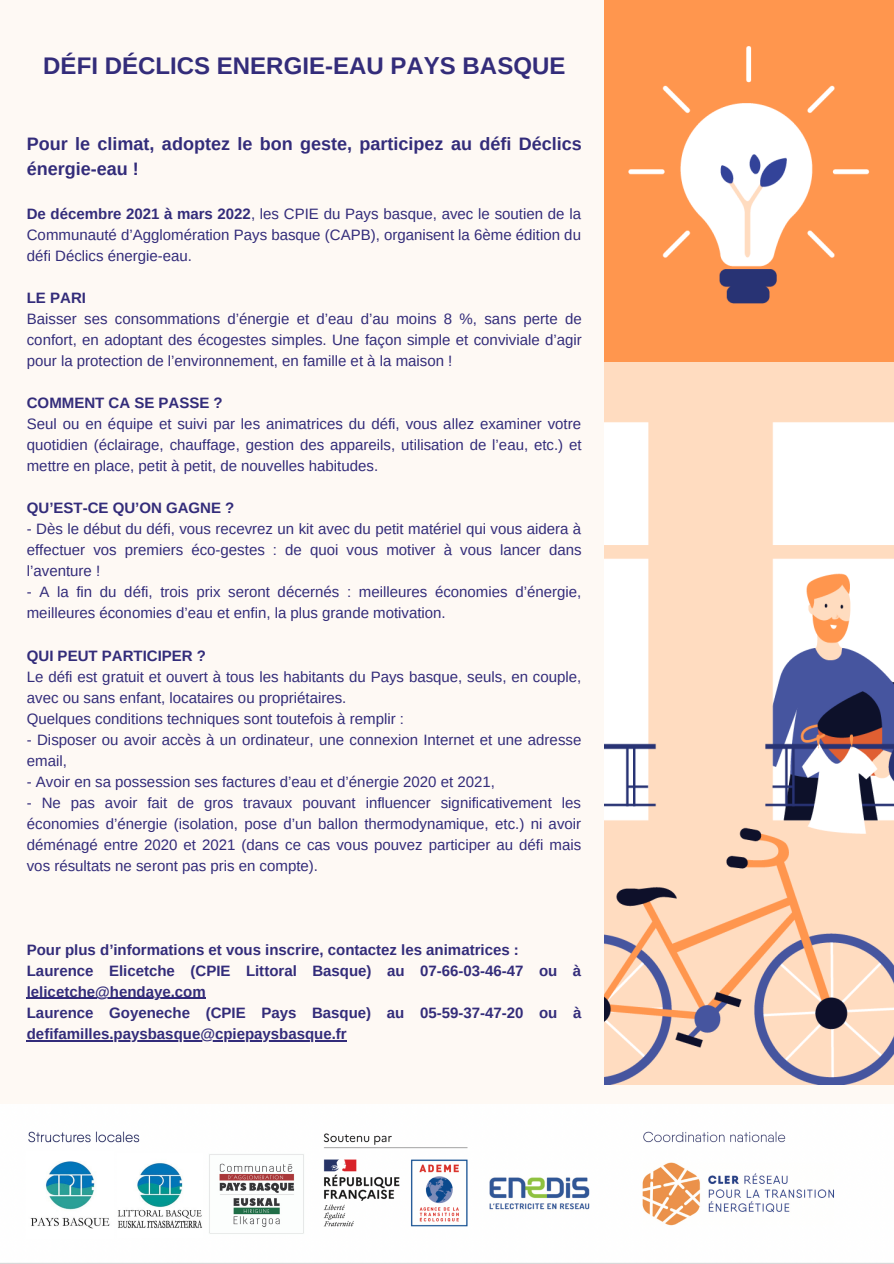
<style>
.page{position:relative;width:894px;height:1264px;background:#fff}
.page>*{position:absolute;margin:0;border:0;box-sizing:border-box;transform-origin:0 0}
.t1{font:700 24px "Arimo";color:#332c7a}
.t2{font:700 18px/25px "Arimo";color:#332c7a}
.t3{font:15px/21px "Arimo";color:#332c7a;text-align:justify}
.t4{font:700 15px/21px "Arimo";color:#332c7a}
.s1{font-weight:700}
</style>
<div class="page">
<div style="left:0;top:0;width:893px;height:1263px;background:#fef9f4"></div>
<hr style="left:27px;top:997px;width:179px;height:1px;background:#332c7a">
<hr style="left:27px;top:1040px;width:320px;height:1px;background:#332c7a">
<img style="left:604px;top:0;width:289px;height:1084px">
<img style="left:0;top:1104px;width:893px;height:158px">
<img style="left:118px;top:1153px;width:84px;height:84px">
<img style="left:27px;top:1151px;width:86px;height:87px">
<img style="left:209px;top:1153px;width:95px;height:81px">
<p class="t1" style="left:43px;top:52px;width:523px">DÉFI DÉCLICS ENERGIE-EAU PAYS BASQUE</p>
<p class="t2" style="left:27px;top:131px;width:556px">Pour le climat, adoptez le bon geste, participez au défi Déclics énergie-eau !</p>
<p class="t3" style="left:27px;top:203px;width:555px"><span class="s1">De décembre 2021 à mars 2022</span>, les CPIE du Pays basque, avec le soutien de la Communauté d’Agglomération Pays basque (CAPB), organisent la 6ème édition du défi Déclics énergie-eau.</p>
<p class="t4" style="left:27px;top:287px;width:61px">LE PARI</p>
<p class="t3" style="left:27px;top:308px;width:556px">Baisser ses consommations d’énergie et d’eau d’au moins 8 %, sans perte de confort, en adoptant des écogestes simples. Une façon simple et conviviale d’agir pour la protection de l’environnement, en famille et à la maison !</p>
<p class="t4" style="left:27px;top:392px;width:197px">COMMENT CA SE PASSE ?</p>
<p class="t3" style="left:27px;top:413px;width:556px">Seul ou en équipe et suivi par les animatrices du défi, vous allez examiner votre quotidien (éclairage, chauffage, gestion des appareils, utilisation de l’eau, etc.) et mettre en place, petit à petit, de nouvelles habitudes.</p>
<p class="t4" style="left:27px;top:497px;width:209px">QU’EST-CE QU’ON GAGNE ?</p>
<p class="t3" style="left:27px;top:518px;width:556px">- Dès le début du défi, vous recevrez un kit avec du petit matériel qui vous aidera à effectuer vos premiers éco-gestes : de quoi vous motiver à vous lancer dans l’aventure !</p>
<p class="t3" style="left:27px;top:581px;width:556px">- A la fin du défi, trois prix seront décernés : meilleures économies d’énergie, meilleures économies d’eau et enfin, la plus grande motivation.</p>
<p class="t4" style="left:27px;top:644px;width:181px">QUI PEUT PARTICIPER ?</p>
<p class="t3" style="left:27px;top:666px;width:556px">Le défi est gratuit et ouvert à tous les habitants du Pays basque, seuls, en couple, avec ou sans enfant, locataires ou propriétaires.</p>
<p class="t3" style="left:27px;top:708px;width:378px">Quelques conditions techniques sont toutefois à remplir :</p>
<p class="t3" style="left:27px;top:729px;width:556px">- Disposer ou avoir accès à un ordinateur, une connexion Internet et une adresse email,</p>
<p class="t3" style="left:27px;top:771px;width:469px">- Avoir en sa possession ses factures d’eau et d’énergie 2020 et 2021,</p>
<p class="t3" style="left:27px;top:792px;width:555px">- Ne pas avoir fait de gros travaux pouvant influencer significativement les économies d’énergie (isolation, pose d’un ballon thermodynamique, etc.) ni avoir déménagé entre 2020 et 2021 (dans ce cas vous pouvez participer au défi mais vos résultats ne seront pas pris en compte).</p>
<p class="t4" style="left:27px;top:939px;width:493px">Pour plus d’informations et vous inscrire, contactez les animatrices :</p>
<p class="t4" style="left:27px;top:960px;width:555px">Laurence Elicetche (CPIE Littoral Basque) au 07-66-03-46-47 ou à lelicetche@hendaye.com</p>
<p class="t4" style="left:27px;top:1002px;width:556px">Laurence Goyeneche (CPIE Pays Basque) au 05-59-37-47-20 ou à defifamilles.paysbasque@cpiepaysbasque.fr</p>
</div>
